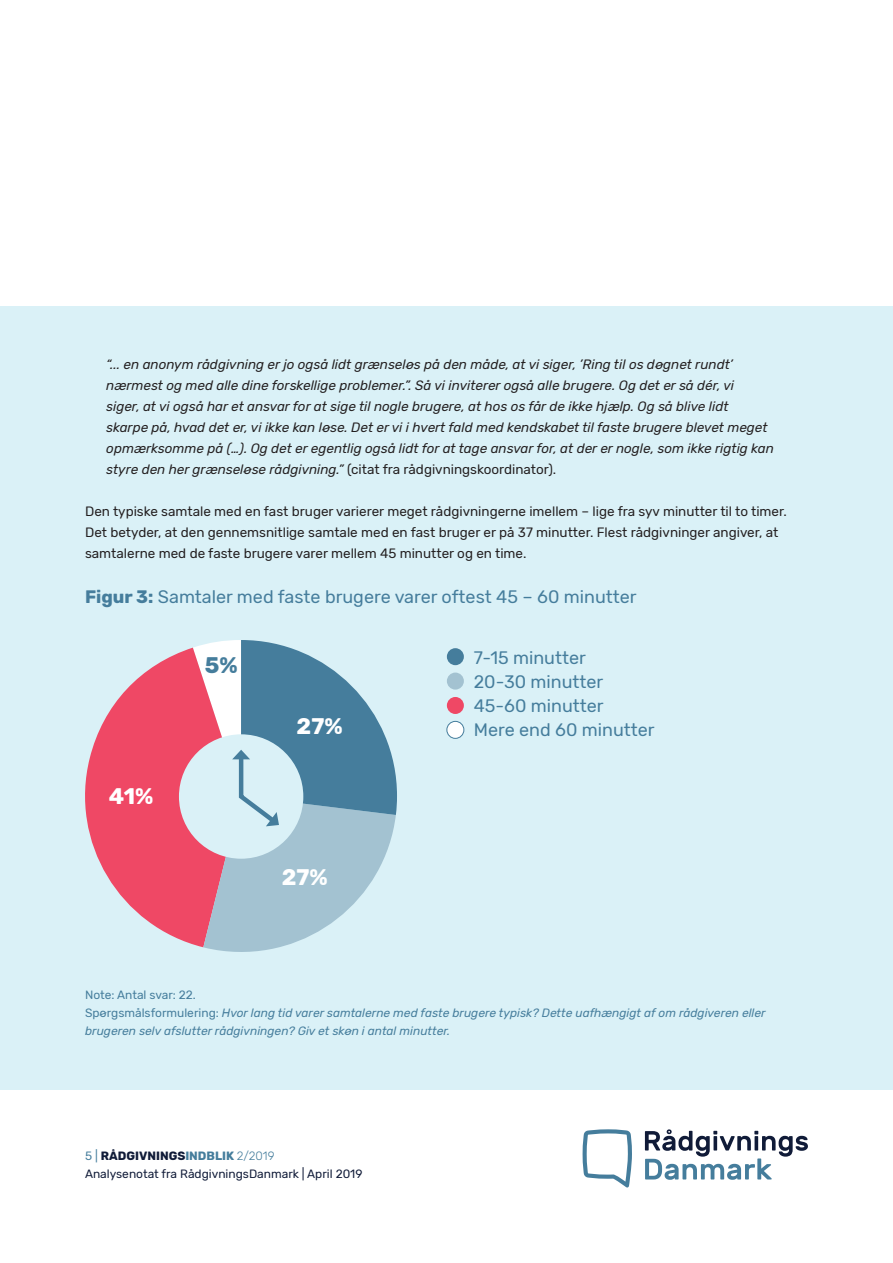
<style>
.page{position:relative;width:893px;height:1263px;background:#fff}
.page>*{position:absolute;margin:0;border:0;box-sizing:border-box;transform-origin:0 0}
.t1{font:700 22.5px "Rubik";color:#fff}
.t2{font:700 22.5px "Rubik";color:#457d9c}
.Tekst_mellem{font:18px "Rubik";color:#457d9c}
.Brødtekst{font:italic 13.5px/21px "Rubik";color:#231f20}
.Brødtekst-2{font:13.5px/21px "Rubik";color:#231f20}
.Tekst_lille{font:italic 12px/18px "Rubik";color:#457d9c}
.t3{font:12px/18px "Rubik";color:#101b38}
.s1{font-style:normal}
.s2{font-weight:700}
.s3{color:#457d9c}
.s4{font-weight:700;color:#457d9c}
.s5{font-weight:300;color:#457d9c}
</style>
<div class="page">
<div style="left:0;top:306px;width:893px;height:784px;background:#daf1f7"></div>
<svg style="left:645px;top:1129px;width:163px;height:51px"></svg>
<svg style="left:583px;top:1129px;width:49px;height:58px"></svg>
<svg style="left:85px;top:648px;width:108px;height:297px;fill:#ef4865"></svg>
<div style="left:179px;top:734px;width:124px;height:125px;background:#daf1f7;border-radius:50%"></div>
<svg style="left:193px;top:640px;width:204px;height:312px"></svg>
<div style="left:447px;top:648px;width:17px;height:17px;background:#457d9c;border-radius:50%"></div>
<div style="left:447px;top:672px;width:17px;height:17px;background:#a3c2d1;border-radius:50%"></div>
<div style="left:447px;top:697px;width:17px;height:17px;background:#ef4865;border-radius:50%"></div>
<div style="left:447px;top:721px;width:17px;height:17px;background:#fff;border-radius:50%"></div>
<div style="left:446px;top:721px;width:18px;height:18px;border:1px solid #457d9c;border-radius:50%"></div>
<p class="Brødtekst" style="left:106px;top:354px;width:669px">“... en anonym rådgivning er jo også lidt grænseløs på den måde, at vi siger, ’Ring til os døgnet rundt’ nærmest og med alle dine forskellige problemer.”. Så vi inviterer også alle brugere. Og det er så dér, vi<br>siger, at vi også har et ansvar for at sige til nogle brugere, at hos os får de ikke hjælp. Og så blive lidt<br>skarpe på, hvad det er, vi ikke kan løse. Det er vi i hvert fald med kendskabet til faste brugere blevet meget opmærksomme på (…). Og det er egentlig også lidt for at tage ansvar for, at der er nogle, som ikke rigtig kan styre den her grænseløse rådgivning.” <span class="s1">(citat fra rådgivningskoordinator).</span></p>
<p class="Brødtekst-2" style="left:85px;top:501px;width:703px">Den typiske samtale med en fast bruger varierer meget rådgivningerne imellem – lige fra syv minutter til to timer.<br>Det betyder, at den gennemsnitlige samtale med en fast bruger er på 37 minutter. Flest rådgivninger angiver, at samtalerne med de faste brugere varer mellem 45 minutter og en time.</p>
<p class="Tekst_mellem" style="left:85px;top:587px;width:553px"><span class="s2">Figur 3:</span> Samtaler med faste brugere varer oftest 45 – 60 minutter</p>
<p class="t1" style="left:109px;top:783px;width:46px">41%</p>
<p class="t2" style="left:205px;top:652px;width:34px">5%</p>
<p class="Tekst_mellem" style="left:474px;top:647px;width:114px">7-15 minutter</p>
<p class="Tekst_mellem" style="left:474px;top:671px;width:131px">20-30 minutter</p>
<p class="Tekst_mellem" style="left:474px;top:695px;width:131px">45-60 minutter</p>
<p class="Tekst_mellem" style="left:474px;top:719px;width:182px">Mere end 60 minutter</p>
<p class="t1" style="left:297px;top:713px;width:48px">27%</p>
<p class="t1" style="left:282px;top:863px;width:48px">27%</p>
<p class="Tekst_lille" style="left:85px;top:986px;width:682px"><span class="s1">Note: Antal svar: 22.<br>Spørgsmålsformulering:</span> Hvor lang tid varer samtalerne med faste brugere typisk? Dette uafhængigt af om rådgiveren eller</p>
<p class="Tekst_lille" style="left:85px;top:1022px;width:367px">brugeren selv afslutter rådgivningen? Giv et skøn i antal minutter.</p>
<p class="t3" style="left:85px;top:1147px;width:279px"><span class="s3">5 |</span> <span class="s2">RÅDGIVNINGS</span><span class="s4">INDBLIK</span> <span class="s5">2/2019<br></span>Analysenotat fra RådgivningsDanmark | April 2019</p>
</div>
